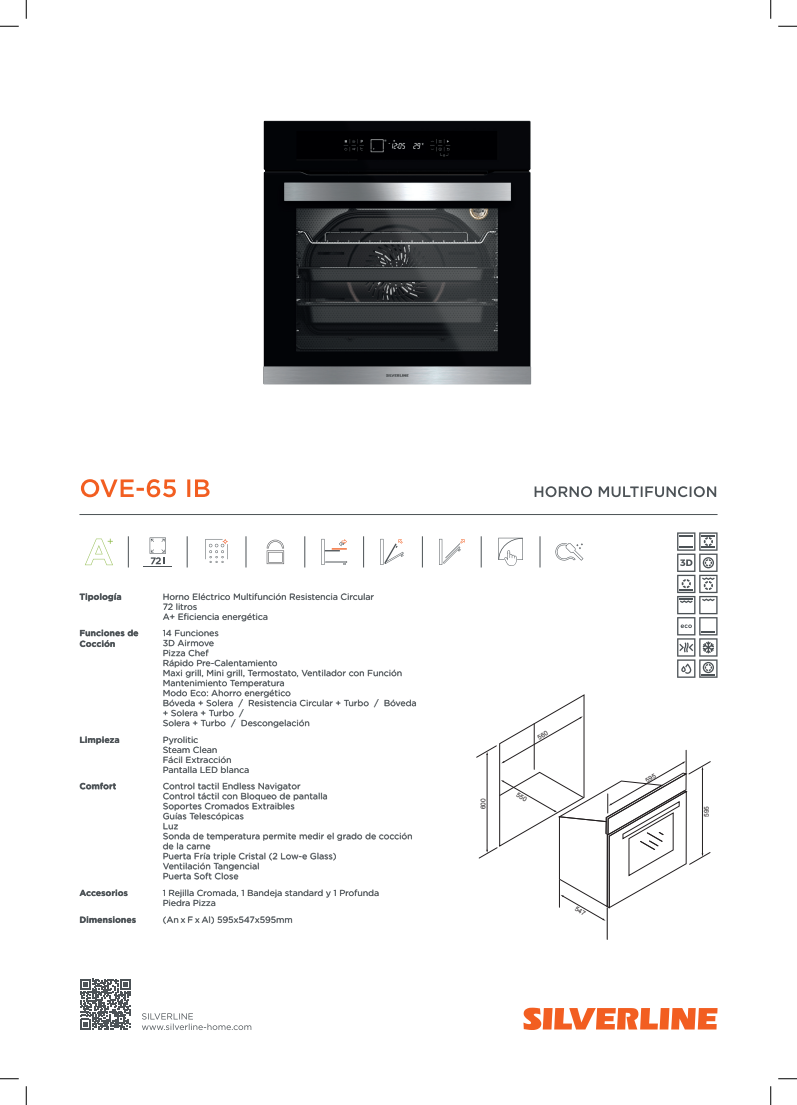
<style>
.page{position:relative;width:797px;height:1105px;background:#fff}
.page>*{position:absolute;margin:0;border:0;box-sizing:border-box;transform-origin:0 0}
.t1{font:8.75px/10px "Gotham";color:#4c5256}
.t2{font:700 8.75px/10.5px "Gotham";color:#4c5256}
.t3{font:6.5px "Arial";color:#231f20}
</style>
<div class="page">
<svg style="left:523px;top:1008px;width:194px;height:22px"></svg>
<svg style="left:81px;top:479px;width:128px;height:18px"></svg>
<hr style="left:79px;top:514px;width:638px;height:1px;background:#4c5256">
<svg style="left:534px;top:486px;width:182px;height:11px"></svg>
<svg style="left:142px;top:1013px;width:109px;height:17px"></svg>
<img style="left:263px;top:120px;width:269px;height:265px">
<hr style="left:128px;top:536px;width:1px;height:31px;background:#4c5256">
<hr style="left:187px;top:536px;width:1px;height:31px;background:#4c5256">
<hr style="left:363px;top:536px;width:1px;height:31px;background:#4c5256">
<hr style="left:422px;top:536px;width:1px;height:31px;background:#4c5256">
<hr style="left:481px;top:536px;width:1px;height:31px;background:#4c5256">
<hr style="left:540px;top:536px;width:1px;height:31px;background:#4c5256">
<hr style="left:246px;top:536px;width:1px;height:31px;background:#4c5256">
<hr style="left:304px;top:536px;width:1px;height:31px;background:#4c5256">
<hr style="left:321px;top:539px;width:3px;height:26px;background:#4c5256">
<svg style="left:325px;top:561px;width:22px;height:4px"></svg>
<svg style="left:325px;top:539px;width:22px;height:12px"></svg>
<hr style="left:439px;top:539px;width:3px;height:26px;background:#4c5256">
<svg style="left:443px;top:539px;width:21px;height:25px"></svg>
<svg style="left:143px;top:537px;width:29px;height:30px"></svg>
<hr style="left:380px;top:539px;width:3px;height:26px;background:#4c5256">
<svg style="left:384px;top:539px;width:20px;height:25px"></svg>
<svg style="left:555px;top:543px;width:28px;height:18px"></svg>
<svg style="left:498px;top:538px;width:25px;height:28px"></svg>
<svg style="left:85px;top:539px;width:28px;height:26px"></svg>
<svg style="left:267px;top:540px;width:17px;height:24px"></svg>
<svg style="left:205px;top:539px;width:23px;height:24px"></svg>
<svg style="left:163px;top:916px;width:129px;height:8px"></svg>
<svg style="left:80px;top:916px;width:56px;height:7px"></svg>
<svg style="left:163px;top:890px;width:215px;height:16px"></svg>
<svg style="left:80px;top:890px;width:48px;height:6px"></svg>
<svg style="left:163px;top:783px;width:249px;height:96px"></svg>
<svg style="left:80px;top:783px;width:36px;height:6px"></svg>
<svg style="left:163px;top:736px;width:85px;height:37px"></svg>
<svg style="left:80px;top:736px;width:39px;height:8px"></svg>
<svg style="left:163px;top:630px;width:253px;height:98px"></svg>
<svg style="left:80px;top:630px;width:58px;height:17px"></svg>
<svg style="left:163px;top:593px;width:211px;height:28px"></svg>
<svg style="left:80px;top:593px;width:41px;height:8px"></svg>
<svg style="left:80px;top:979px;width:51px;height:50px"></svg>
<svg style="left:677px;top:532px;width:40px;height:146px"></svg>
<svg style="left:0;top:25px;width:19px;height:2px"></svg>
<svg style="left:778px;top:25px;width:19px;height:2px"></svg>
<svg style="left:0;top:1078px;width:19px;height:1px"></svg>
<svg style="left:778px;top:1078px;width:19px;height:1px"></svg>
<svg style="left:25px;top:0;width:2px;height:19px"></svg>
<svg style="left:25px;top:1086px;width:2px;height:19px"></svg>
<svg style="left:770px;top:0;width:1px;height:19px"></svg>
<svg style="left:770px;top:1086px;width:1px;height:19px"></svg>
<svg style="left:476px;top:695px;width:234px;height:245px"></svg>
<p class="t2" style="left:79px;top:591px;width:44px">Tipología</p>
<p class="t1" style="left:163px;top:591px;width:213px">Horno Eléctrico Multifunción Resistencia Circular<br>72 litros<br>A+ Eficiencia energética</p>
<p class="t2" style="left:79px;top:628px;width:61px">Funciones de<br>Cocción</p>
<p class="t1" style="left:163px;top:628px;width:255px">14 Funciones<br>3D Airmove<br>Pizza Chef<br>Rápido Pre-Calentamiento<br>Maxi grill, Mini grill, Termostato, Ventilador con Función<br>Mantenimiento Temperatura<br>Modo Eco: Ahorro energético<br>Bóveda + Solera / Resistencia Circular + Turbo / Bóveda + Solera + Turbo /<br>Solera + Turbo / Descongelación</p>
<p class="t2" style="left:79px;top:734px;width:42px">Limpieza</p>
<p class="t1" style="left:163px;top:734px;width:88px">Pyrolitic<br>Steam Clean<br>Fácil Extracción<br>Pantalla LED blanca</p>
<p class="t2" style="left:79px;top:781px;width:38px">Comfort</p>
<p class="t1" style="left:163px;top:781px;width:251px">Control tactil Endless Navigator<br>Control táctil con Bloqueo de pantalla<br>Soportes Cromados Extraibles<br>Guías Telescópicas<br>Luz<br>Sonda de temperatura permite medir el grado de cocción de la carne<br>Puerta Fría triple Cristal (2 Low-e Glass)<br>Ventilación Tangencial<br>Puerta Soft Close</p>
<p class="t2" style="left:79px;top:888px;width:50px">Accesorios</p>
<p class="t1" style="left:163px;top:888px;width:218px">1 Rejilla Cromada, 1 Bandeja standard y 1 Profunda<br>Piedra Pizza</p>
<p class="t2" style="left:79px;top:914px;width:58px">Dimensiones</p>
<p class="t1" style="left:163px;top:914px;width:131px">(An x F x Al) 595x547x595mm</p>
<p class="t3" style="left:479px;top:809px;width:12px;rotate:-90deg">600</p>
<p class="t3" style="left:702px;top:817px;width:12px;rotate:-90deg">595</p>
</div>
